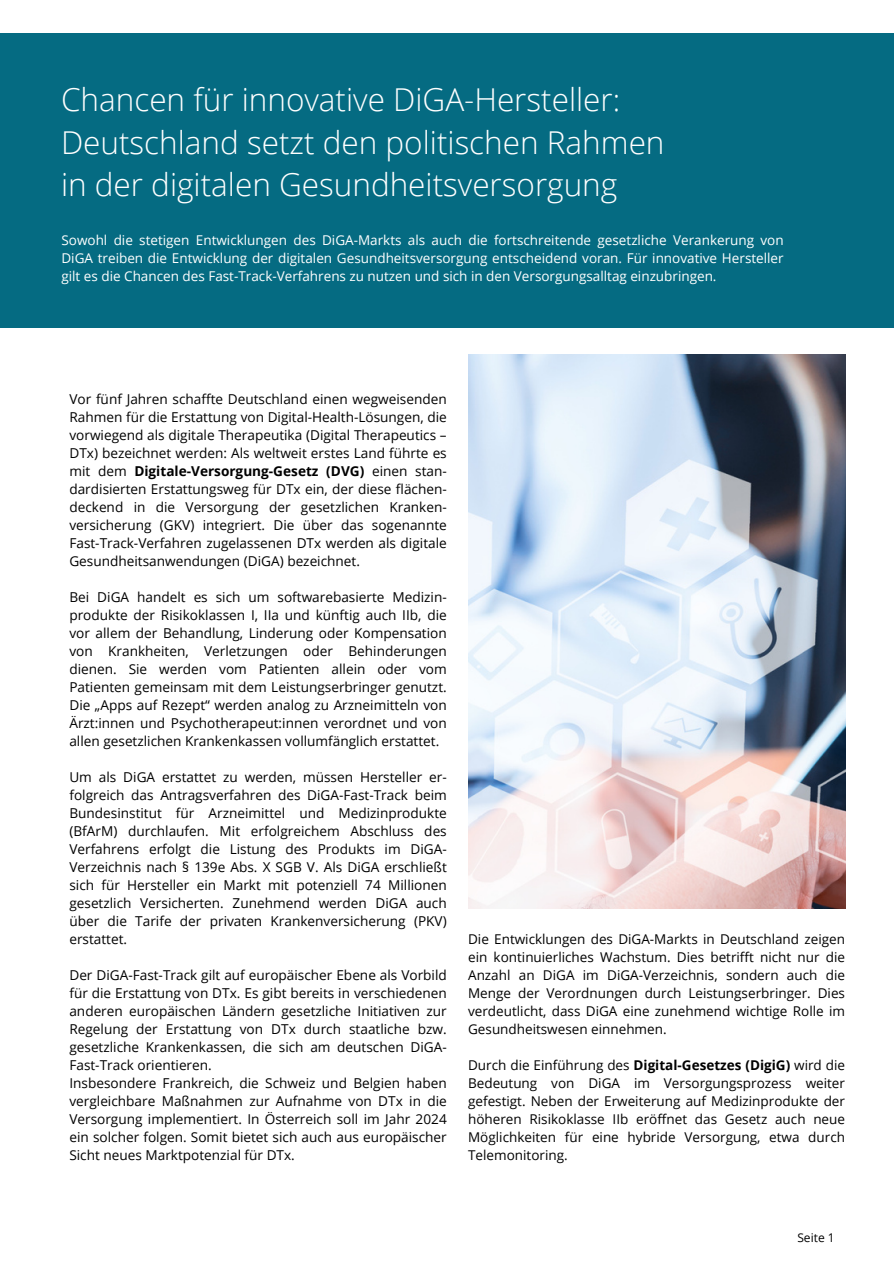
<style>
.page{position:relative;width:894px;height:1264px;background:#fff}
.page>*{position:absolute;margin:0;border:0;box-sizing:border-box;transform-origin:0 0}
.t1{font:300 31.5px/42.8px "Open Sans";color:#fff}
.t2{font:13.65px/18px "Open Sans";color:#000;text-align:justify}
.t3{font:13.5px/18px "Open Sans";color:#000;text-align:justify}
.t4{font:13.5px/18px "Open Sans";color:#fff;text-align:justify}
.t5{font:12px "Open Sans";color:#000}
.s1{font-weight:700}
</style>
<div class="page">
<img style="left:468px;top:354px;width:377px;height:554px">
<div style="left:0;top:33px;width:893px;height:295px;background:#056b82"></div>
<h1 class="t1" style="left:61px;top:77px;width:605px">Chancen für innovative DiGA-Hersteller:<br>Deutschland setzt den politischen Rahmen in der digitalen Gesundheitsversorgung</h1>
<p class="t4" style="left:61px;top:231px;width:723px">Sowohl die stetigen Entwicklungen des DiGA-Markts als auch die fortschreitende gesetzliche Verankerung von DiGA treiben die Entwicklung der digitalen Gesundheitsversorgung entscheidend voran. Für innovative Hersteller gilt es die Chancen des Fast-Track-Verfahrens zu nutzen und sich in den Versorgungsalltag einzubringen.</p>
<p class="t2" style="left:69px;top:389px;width:379px">Vor fünf Jahren schaffte Deutschland einen wegweisenden Rahmen für die Erstattung von Digital-Health-Lösungen, die vorwiegend als digitale Therapeutika (Digital Therapeutics – DTx) bezeichnet werden: Als weltweit erstes Land führte es mit dem <span class="s1">Digitale-Versorgung-Gesetz (DVG)</span> einen stan&shy;dardisierten Erstattungsweg für DTx ein, der diese flächen&shy;deckend in die Versorgung der gesetzlichen Kranken&shy;versicherung (GKV) integriert. Die über das sogenannte Fast-Track-Verfahren zugelassenen DTx werden als digitale Gesundheitsanwendungen (DiGA) bezeichnet.</p>
<p class="t2" style="left:69px;top:587px;width:379px">Bei DiGA handelt es sich um softwarebasierte Medizin&shy;produkte der Risikoklassen I, IIa und künftig auch IIb, die vor allem der Behandlung, Linderung oder Kompensation von Krankheiten, Verletzungen oder Behinderungen dienen. Sie werden vom Patienten allein oder vom Patienten gemeinsam mit dem Leistungserbringer genutzt.<br>Die „Apps auf Rezept“ werden analog zu Arzneimitteln von Ärzt:innen und Psychotherapeut:innen verordnet und von allen gesetzlichen Krankenkassen vollumfänglich erstattet.</p>
<p class="t2" style="left:69px;top:767px;width:379px">Um als DiGA erstattet zu werden, müssen Hersteller er&shy;folgreich das Antragsverfahren des DiGA-Fast-Track beim Bundesinstitut für Arzneimittel und Medizinprodukte (BfArM) durchlaufen. Mit erfolgreichem Abschluss des Verfahrens erfolgt die Listung des Produkts im DiGA-Verzeichnis nach § 139e Abs. X SGB V. Als DiGA erschließt sich für Hersteller ein Markt mit potenziell 74 Millionen gesetzlich Versicherten. Zunehmend werden DiGA auch über die Tarife der privaten Krankenversicherung (PKV) erstattet.</p>
<p class="t2" style="left:69px;top:965px;width:379px;text-align:left">Der DiGA-Fast-Track gilt auf europäischer Ebene als Vorbild für die Erstattung von DTx. Es gibt bereits in verschiedenen anderen europäischen Ländern gesetzliche Initiativen zur Regelung der Erstattung von DTx durch staatliche bzw. gesetzliche Krankenkassen, die sich am deutschen DiGA-Fast-Track orientieren.<br>Insbesondere Frankreich, die Schweiz und Belgien haben vergleichbare Maßnahmen zur Aufnahme von DTx in die Versorgung implementiert. In Österreich soll im Jahr 2024 ein solcher folgen. Somit bietet sich auch aus europäischer Sicht neues Marktpotenzial für DTx.</p>
<p class="t3" style="left:468px;top:929px;width:378px">Die Entwicklungen des DiGA-Markts in Deutschland zeigen ein kontinuierliches Wachstum. Dies betrifft nicht nur die Anzahl an DiGA im DiGA-Verzeichnis, sondern auch die Menge der Verordnungen durch Leistungserbringer. Dies verdeutlicht, dass DiGA eine zunehmend wichtige Rolle im Gesundheitswesen einnehmen.</p>
<p class="t3" style="left:468px;top:1055px;width:378px">Durch die Einführung des <span class="s1">Digital-Gesetzes (DigiG)</span> wird die Bedeutung von DiGA im Versorgungsprozess weiter gefestigt. Neben der Erweiterung auf Medizinprodukte der höheren Risikoklasse IIb eröffnet das Gesetz auch neue Möglichkeiten für eine hybride Versorgung, etwa durch Telemonitoring.</p>
<p class="t5" style="left:797px;top:1228px;width:39px">Seite 1</p>
</div>
